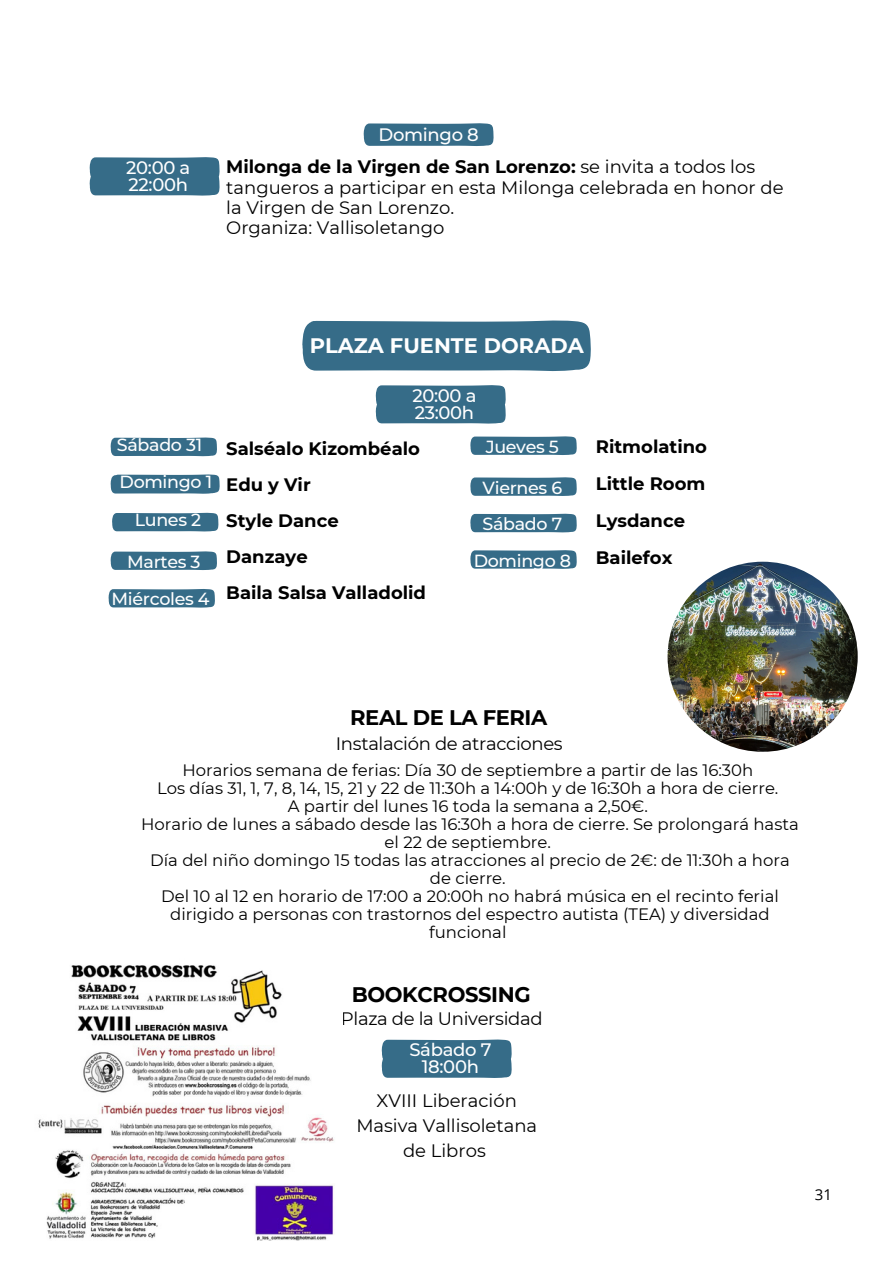
<style>
.page{position:relative;width:894px;height:1264px;background:#fff}
.page>*{position:absolute;margin:0;border:0;box-sizing:border-box;transform-origin:0 0}
.t1{font:700 21px "Montserrat";letter-spacing:-.02em;color:#000}
.t2{font:700 21px "Montserrat";color:#fff}
.t3{font:18px/20.2px "Montserrat";color:#000}
.t4{font:700 18px/36px "Montserrat";color:#000}
.t5{font:500 18px/16.8px "Montserrat";letter-spacing:-.02em;color:#fff}
.t6{font:18px "Montserrat";letter-spacing:-.02em;color:#000}
.t7{font:500 17.4px "Montserrat";letter-spacing:-.02em;color:#fff}
.t8{font:16.5px/18px "Montserrat";color:#000;text-align:center}
.t9{font:15px "Open Sans";color:#000}
.s1{font-weight:700}
</style>
<div class="page">
<svg style="left:363px;top:123px;width:130px;height:23px;background:#40738e"></svg>
<div style="left:90px;top:157px;width:130px;height:39px;background:#366c88"></div>
<svg style="left:302px;top:320px;width:289px;height:52px;background:#437690"></svg>
<div style="left:375px;top:385px;width:130px;height:39px;background:#366c88"></div>
<svg style="left:111px;top:437px;width:106px;height:19px;background:#41748e"></svg>
<svg style="left:111px;top:551px;width:106px;height:19px;background:#41748e"></svg>
<svg style="left:111px;top:474px;width:109px;height:20px;background:#467791"></svg>
<svg style="left:112px;top:512px;width:106px;height:19px;background:#447690"></svg>
<svg style="left:109px;top:589px;width:106px;height:19px;background:#41748e"></svg>
<svg style="left:470px;top:436px;width:106px;height:19px;background:#41748f"></svg>
<svg style="left:470px;top:477px;width:106px;height:19px;background:#41748f"></svg>
<svg style="left:470px;top:513px;width:106px;height:19px;background:#437690"></svg>
<svg style="left:470px;top:550px;width:106px;height:19px;background:#41748f"></svg>
<img style="left:667px;top:561px;width:190px;height:190px;border-radius:50%">
<svg style="left:381px;top:1039px;width:130px;height:39px;background:#3e728d"></svg>
<img style="left:38px;top:965px;width:297px;height:276px">
<p class="t5" style="left:126px;top:159px;width:66px">20:00 a<br>22:00h</p>
<p class="t5" style="left:378px;top:126px;width:102px">Domingo 8</p>
<p class="t3" style="left:226px;top:157px;width:558px"><span class="s1">Milonga de la Virgen de San Lorenzo:</span> se invita a todos los tangueros a participar en esta Milonga celebrada en honor de la Virgen de San Lorenzo.</p>
<h2 class="t3" style="left:226px;top:217px;width:219px">Organiza: Vallisoletango</h2>
<p class="t7" style="left:117px;top:434px;width:87px">Sábado 31</p>
<h2 class="t7" style="left:120px;top:471px;width:94px">Domingo 1</h2>
<p class="t7" style="left:135px;top:509px;width:68px">Lunes 2</p>
<h2 class="t7" style="left:127px;top:551px;width:75px">Martes 3</h2>
<p class="t7" style="left:112px;top:588px;width:99px">Miércoles 4</p>
<p class="t2" style="left:310px;top:332px;width:275px">PLAZA FUENTE DORADA</p>
<h1 class="t5" style="left:412px;top:387px;width:66px">20:00 a<br>23:00h</h1>
<h2 class="t4" style="left:226px;top:430px;width:201px">Salséalo Kizombéalo<br>Edu y Vir<br>Style Dance<br>Danzaye<br>Baila Salsa Valladolid</h2>
<h2 class="t7" style="left:485px;top:436px;width:75px">Jueves 5</h2>
<p class="t7" style="left:482px;top:477px;width:81px">Viernes 6</p>
<h2 class="t7" style="left:482px;top:513px;width:81px">Sábado 7</h2>
<h2 class="t7" style="left:473px;top:550px;width:99px">Domingo 8</h2>
<p class="t4" style="left:595px;top:427px;width:113px;line-height:37.2px">Ritmolatino<br>Little Room<br>Lysdance<br>Bailefox</p>
<p class="t1" style="left:350px;top:705px;width:198px">REAL DE LA FERIA</p>
<p class="t6" style="left:336px;top:732px;width:228px">Instalación de atracciones</p>
<h2 class="t8" style="left:182px;top:760px;width:572px">Horarios semana de ferias: Día 30 de septiembre a partir de las 16:30h</h2>
<p class="t8" style="left:157px;top:778px;width:622px">Los días 31, 1, 7, 8, 14, 15, 21 y 22 de 11:30h a 14:00h y de 16:30h a hora de cierre.</p>
<p class="t8" style="left:287px;top:796px;width:362px">A partir del lunes 16 toda la semana a 2,50€.</p>
<p class="t8" style="left:141px;top:814px;width:659px">Horario de lunes a sábado desde las 16:30h a hora de cierre. Se prolongará hasta el 22 de septiembre.</p>
<h2 class="t8" style="left:150px;top:850px;width:640px">Día del niño domingo 15 todas las atracciones al precio de 2€: de 11:30h a hora de cierre.</h2>
<h2 class="t8" style="left:161px;top:886px;width:619px">Del 10 al 12 en horario de 17:00 a 20:00h no habrá música en el recinto ferial dirigido a personas con trastornos del espectro autista (TEA) y diversidad funcional</h2>
<p class="t1" style="left:352px;top:982px;width:180px">BOOKCROSSING</p>
<h2 class="t6" style="left:341px;top:1007px;width:203px">Plaza de la Universidad</h2>
<h2 class="t5" style="left:409px;top:1041px;width:84px;text-align:center">Sábado 7<br>18:00h</h2>
<p class="t3" style="left:356px;top:1088px;width:182px;line-height:24.8px;text-align:center">XVIII Liberación<br>Masiva Vallisoletana de Libros</p>
<h2 class="t9" style="left:814px;top:1184px;width:19px">31</h2>
</div>
